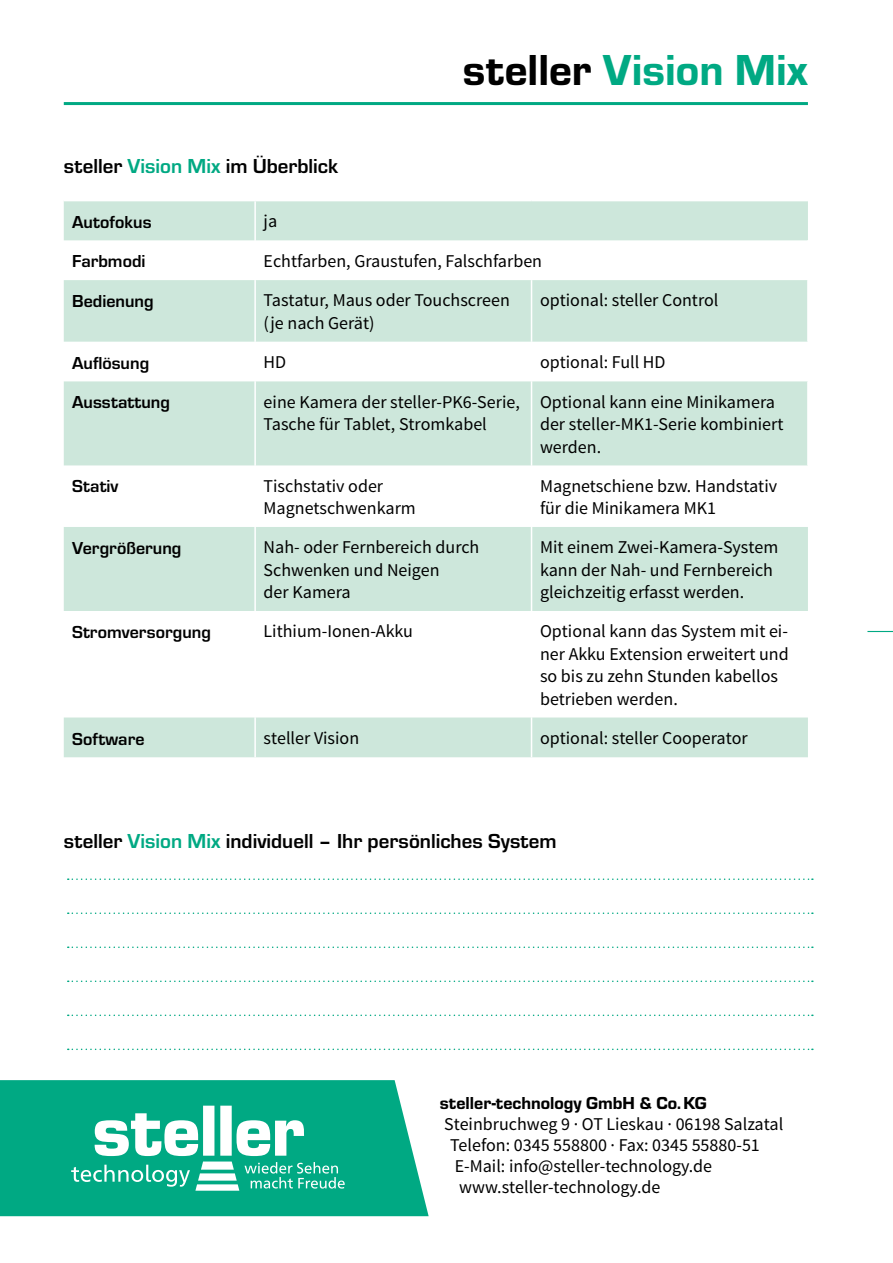
<style>
.page{position:relative;width:893px;height:1263px;background:#fff}
.page>*{position:absolute;margin:0;border:0;box-sizing:border-box;transform-origin:0 0}
.t1{font:45px "Eurostile T Heav";color:#00a983}
.Steller_Überschrift{font:700 21px "Eurostile T";color:#000}
.Steller_Tabelle{font:18px/22.5px "Source Sans Pro";color:#000}
.Steller_Adresse{font:18px/21px "Source Sans Pro";color:#000}
.Steller_Tabelle-2{font:700 18px "Eurostile T";color:#000}
.Steller_Überschrift-2{font:18px "Eurostile T Heav";color:#000}
.s1{color:#00a983}
.s2{color:#000}
</style>
<div class="page">
<svg style="left:867px;top:631px;width:26px;height:1px"></svg>
<hr style="left:64px;top:102px;width:744px;height:3px;background:#00a983">
<svg style="left:0;top:1080px;width:429px;height:136px;background:#11ae8b"></svg>
<svg style="left:71px;top:1106px;width:274px;height:85px"></svg>
<svg style="left:64px;top:201px;width:744px;height:556px;fill:#cde7db"></svg>
<hr style="left:254px;top:201px;width:2px;height:39px;background:#fff">
<hr style="left:254px;top:342px;width:2px;height:39px;background:#fff">
<hr style="left:531px;top:342px;width:1px;height:39px;background:#fff">
<hr style="left:254px;top:465px;width:2px;height:62px;background:#fff">
<hr style="left:531px;top:465px;width:1px;height:62px;background:#fff">
<hr style="left:254px;top:527px;width:2px;height:84px;background:#fff">
<hr style="left:531px;top:527px;width:1px;height:84px;background:#fff">
<hr style="left:254px;top:611px;width:2px;height:106px;background:#fff">
<hr style="left:531px;top:611px;width:1px;height:106px;background:#fff">
<hr style="left:254px;top:717px;width:2px;height:40px;background:#fff">
<hr style="left:531px;top:717px;width:1px;height:40px;background:#fff">
<hr style="left:254px;top:240px;width:2px;height:40px;background:#fff">
<hr style="left:254px;top:280px;width:2px;height:62px;background:#fff">
<hr style="left:254px;top:381px;width:2px;height:84px;background:#fff">
<hr style="left:531px;top:280px;width:1px;height:62px;background:#fff">
<hr style="left:531px;top:381px;width:1px;height:84px;background:#fff">
<hr style="left:807px;top:240px;width:2px;height:40px;background:#fff">
<hr style="left:807px;top:280px;width:2px;height:62px;background:#fff">
<hr style="left:807px;top:381px;width:2px;height:84px;background:#fff">
<svg style="left:68px;top:878px;width:745px;height:2px"></svg>
<svg style="left:68px;top:912px;width:745px;height:2px"></svg>
<svg style="left:68px;top:946px;width:745px;height:2px"></svg>
<svg style="left:68px;top:980px;width:745px;height:2px"></svg>
<svg style="left:68px;top:1014px;width:745px;height:2px"></svg>
<svg style="left:68px;top:1048px;width:745px;height:2px"></svg>
<h1 class="Steller_Überschrift" style="left:64px;top:154px;width:276px">steller <span class="s1">Vision Mix</span> im Überblick</h1>
<h1 class="t1" style="left:463px;top:46px;width:347px"><span class="s2">steller</span> Vision Mix</h1>
<p class="Steller_Tabelle-2" style="left:72px;top:212px;width:81px">Autofokus</p>
<p class="Steller_Tabelle" style="left:264px;top:210px;width:15px">ja</p>
<p class="Steller_Tabelle-2" style="left:72px;top:252px;width:75px">Farbmodi</p>
<p class="Steller_Tabelle" style="left:264px;top:250px;width:280px">Echtfarben, Graustufen, Falschfarben</p>
<p class="Steller_Tabelle-2" style="left:72px;top:291px;width:83px">Bedienung</p>
<p class="Steller_Tabelle" style="left:264px;top:289px;width:248px">Tastatur, Maus oder Touchscreen (je nach Gerät)</p>
<p class="Steller_Tabelle" style="left:540px;top:289px;width:180px">optional: steller Control</p>
<p class="Steller_Tabelle-2" style="left:72px;top:353px;width:78px">Auflösung</p>
<p class="Steller_Tabelle" style="left:264px;top:351px;width:24px">HD</p>
<p class="Steller_Tabelle" style="left:540px;top:351px;width:127px">optional: Full HD</p>
<p class="Steller_Tabelle-2" style="left:72px;top:393px;width:99px">Ausstattung</p>
<p class="Steller_Tabelle" style="left:264px;top:391px;width:258px">eine Kamera der steller-PK6-Serie,<br>Tasche für Tablet, Stromkabel</p>
<p class="Steller_Tabelle" style="left:540px;top:391px;width:245px">Optional kann eine Minikamera der steller-MK1-Serie kombiniert werden.</p>
<p class="Steller_Tabelle-2" style="left:72px;top:477px;width:48px">Stativ</p>
<p class="Steller_Tabelle" style="left:264px;top:475px;width:154px">Tischstativ oder<br>Magnetschwenkarm</p>
<p class="Steller_Tabelle" style="left:540px;top:475px;width:239px">Magnetschiene bzw. Handstativ für die Minikamera MK1</p>
<p class="Steller_Tabelle-2" style="left:72px;top:538px;width:111px">Vergrößerung</p>
<p class="Steller_Tabelle" style="left:264px;top:536px;width:217px">Nah- oder Fernbereich durch<br>Schwenken und Neigen<br>der Kamera</p>
<p class="Steller_Tabelle" style="left:540px;top:536px;width:240px">Mit einem Zwei-Kamera-System kann der Nah- und Fernbereich gleichzeitig erfasst werden.</p>
<p class="Steller_Tabelle-2" style="left:72px;top:622px;width:140px">Stromversorgung</p>
<p class="Steller_Tabelle" style="left:264px;top:620px;width:151px">Lithium-Ionen-Akku</p>
<p class="Steller_Tabelle" style="left:540px;top:620px;width:250px">Optional kann das System mit ei&shy;ner Akku Extension erweitert und so bis zu zehn Stunden kabellos betrieben werden.</p>
<p class="Steller_Tabelle-2" style="left:72px;top:729px;width:74px">Software</p>
<p class="Steller_Tabelle" style="left:264px;top:727px;width:97px">steller Vision</p>
<p class="Steller_Tabelle" style="left:540px;top:727px;width:209px">optional: steller Cooperator</p>
<p class="Steller_Überschrift" style="left:64px;top:829px;width:494px">steller <span class="s1">Vision Mix</span> individuell – Ihr persönliches System</p>
<h1 class="Steller_Überschrift-2" style="left:440px;top:1093px;width:268px">steller-technology GmbH &amp; Co.KG</h1>
<p class="Steller_Adresse" style="left:444px;top:1114px;width:341px">Steinbruchweg 9 · OT Lieskau · 06198 Salzatal</p>
<p class="Steller_Adresse" style="left:450px;top:1135px;width:311px">Telefon: 0345 558800 · Fax: 0345 55880-51</p>
<p class="Steller_Adresse" style="left:455px;top:1156px;width:259px">E-Mail: info@steller-technology.de www.steller-technology.de</p>
</div>
